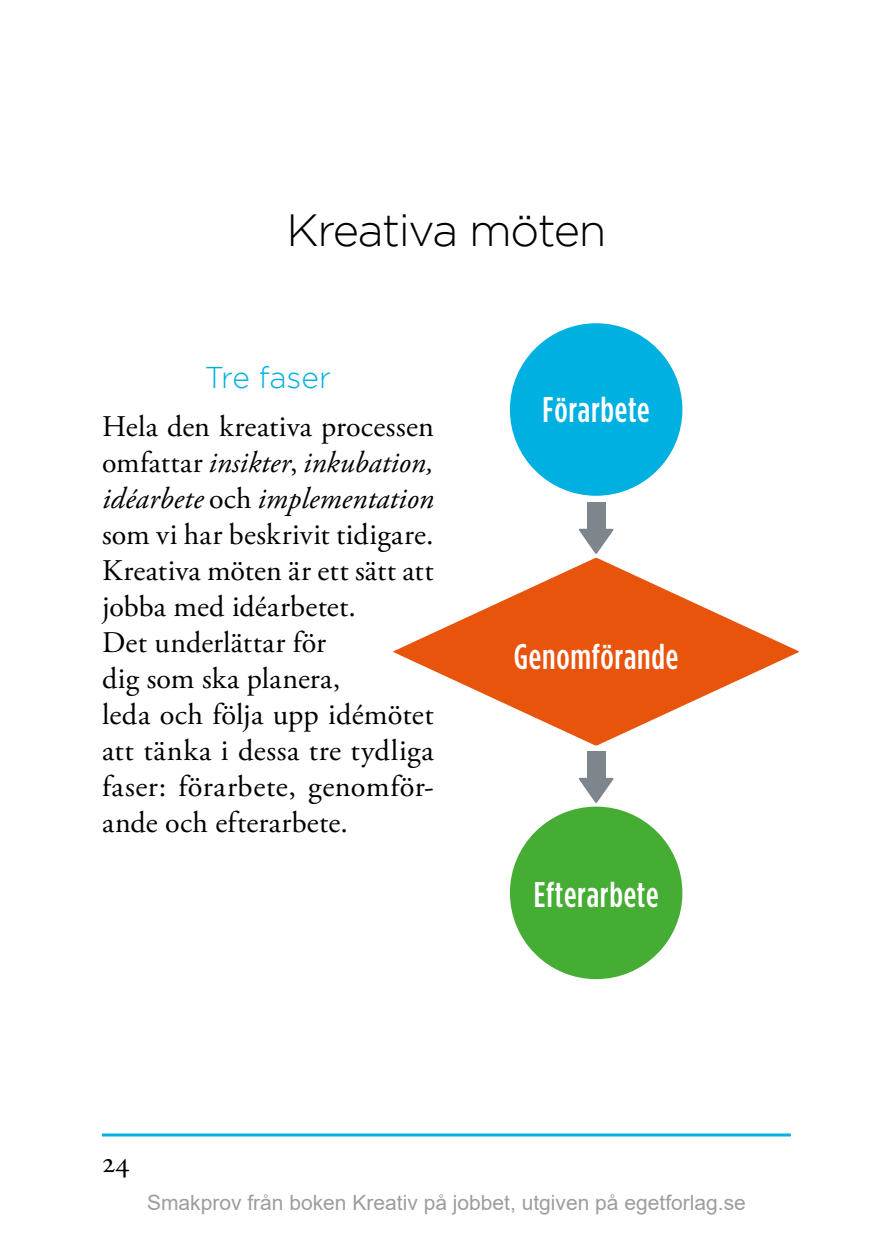
<style>
.page{position:relative;width:893px;height:1259px;background:#fff}
.page>*{position:absolute;margin:0;border:0;box-sizing:border-box;transform-origin:0 0}
.t1{font:300 45px "Gotham";letter-spacing:-.03em;color:#000}
.t2{font:500 35.7px "Gotham Condensed";letter-spacing:.02em;color:#fff}
.t3{font:30px/36px "Adobe Garamond Pro";letter-spacing:.01em;color:#000}
.t4{font:300 30px "Gotham";letter-spacing:-.01em;color:#00b0e1}
.t5{font:21px "Arial";color:#9d9d9c}
.s1{font-style:italic}
</style>
<div class="page">
<hr style="left:102px;top:1133px;width:689px;height:3px;background:#00b0e1">
<div style="left:510px;top:323px;width:172px;height:173px;background:#00b0e1;border-radius:50%"></div>
<div style="left:510px;top:806px;width:172px;height:173px;background:#45ac34;border-radius:50%"></div>
<svg style="left:393px;top:558px;width:406px;height:187px"></svg>
<svg style="left:578px;top:529px;width:36px;height:25px"></svg>
<div style="left:587px;top:502px;width:18px;height:29px;background:#7d868c"></div>
<svg style="left:578px;top:778px;width:36px;height:25px"></svg>
<div style="left:587px;top:751px;width:18px;height:29px;background:#7d868c"></div>
<h1 class="t1" style="left:287px;top:205px;width:321px">Kreativa möten</h1>
<p class="t4" style="left:205px;top:361px;width:128px">Tre faser</p>
<p class="t3" style="left:102px;top:409px;width:333px">Hela den kreativa processen omfattar <span class="s1">insikter</span>, <span class="s1">inkubation, idéarbete</span> och <span class="s1">implementation </span>som vi har beskrivit tidigare.<br>Kreativa möten är ett sätt att jobba med idéarbetet.<br>Det underlättar för<br>dig som ska planera,<br>leda och följa upp idémötet att tänka i dessa tre tydliga faser: förarbete, genomför&shy;ande och efterarbete.</p>
<p class="t2" style="left:543px;top:391px;width:109px">Förarbete</p>
<p class="t2" style="left:514px;top:638px;width:166px">Genomförande</p>
<p class="t2" style="left:534px;top:876px;width:126px">Efterarbete</p>
<p class="t3" style="left:102px;top:1145px;width:29px">24</p>
<p class="t5" style="left:147px;top:1188px;width:600px">Smakprov från boken Kreativ på jobbet, utgiven på egetforlag.se</p>
</div>
